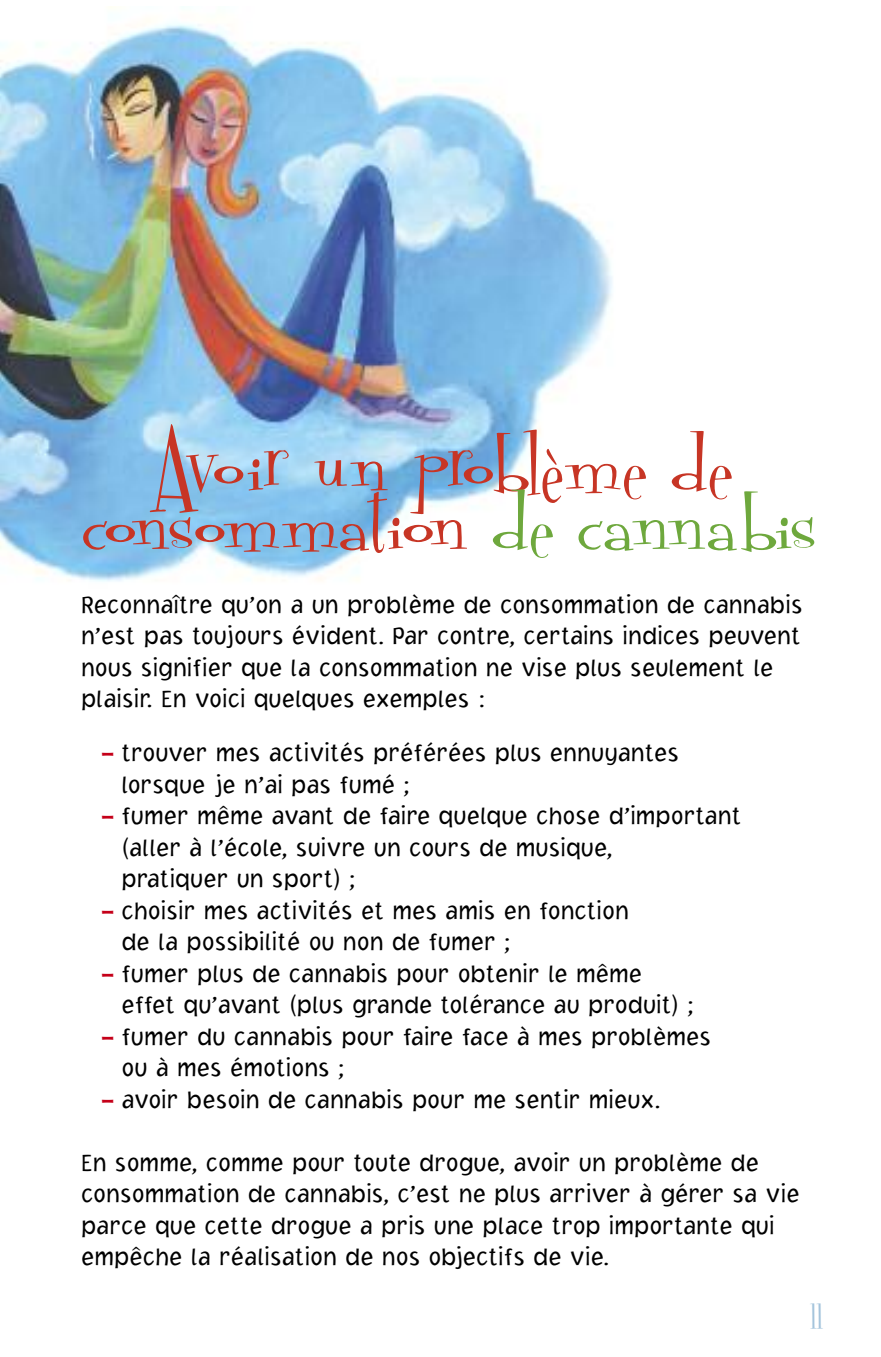
<style>
.page{position:relative;width:881px;height:1357px;background:#fff}
.page>*{position:absolute;margin:0;border:0;box-sizing:border-box;transform-origin:0 0}
.t1{font:108px "Fontdinerdotcom";letter-spacing:-.03em;color:#c73525}
.t2{font:40.5px "Fontdinerdotcom";color:#a4c4dc}
.t3{font:300 24.75px/31.5px "Jacoby ICG";color:#000}
.s1{font-family:"Lexo";font-size:99px}
.s2{color:#6ea83d}
.s3{font-weight:900;color:#c50019}
</style>
<div class="page">
<img style="left:0;top:7px;width:613px;height:575px">
<h1 class="t1" style="left:151px;top:415px;width:584px">Avoir un probl<span class="s1">è</span>me de</h1>
<h1 class="t1" style="left:82px;top:474px;width:736px">consommation <span class="s2">de cannabis</span></h1>
<p class="t3" style="left:81px;top:588px;width:723px">Reconnaître qu’on a un problème de consommation de cannabis n’est pas toujours évident. Par contre, certains indices peuvent nous signifier que la consommation ne vise plus seulement le plaisir. En voici quelques exemples :</p>
<p class="t3" style="left:121px;top:737px;width:559px;text-indent:-20px"><span class="s3">–</span> trouver mes activités préférées plus ennuyantes lorsque je n’ai pas fumé ;</p>
<p class="t3" style="left:121px;top:800px;width:621px;text-indent:-20px"><span class="s3">–</span> fumer même avant de faire quelque chose d’important (aller à l’école, suivre un cours de musique,<br>pratiquer un sport) ;</p>
<p class="t3" style="left:122px;top:894px;width:509px;text-indent:-20px"><span class="s3">–</span> choisir mes activités et mes amis en fonction de la possibilité ou non de fumer ;</p>
<p class="t3" style="left:122px;top:957px;width:574px;text-indent:-20px"><span class="s3">–</span> fumer plus de cannabis pour obtenir le même effet qu’avant (plus grande tolérance au produit) ;</p>
<p class="t3" style="left:122px;top:1020px;width:591px;text-indent:-20px"><span class="s3">–</span> fumer du cannabis pour faire face à mes problèmes ou à mes émotions ;</p>
<p class="t3" style="left:101px;top:1083px;width:561px"><span class="s3">–</span> avoir besoin de cannabis pour me sentir mieux.</p>
<p class="t3" style="left:81px;top:1146px;width:720px">En somme, comme pour toute drogue, avoir un problème de consommation de cannabis, c’est ne plus arriver à gérer sa vie parce que cette drogue a pris une place trop importante qui empêche la réalisation de nos objectifs de vie.</p>
<h2 class="t2" style="left:810px;top:1296px;width:15px">11</h2>
</div>
